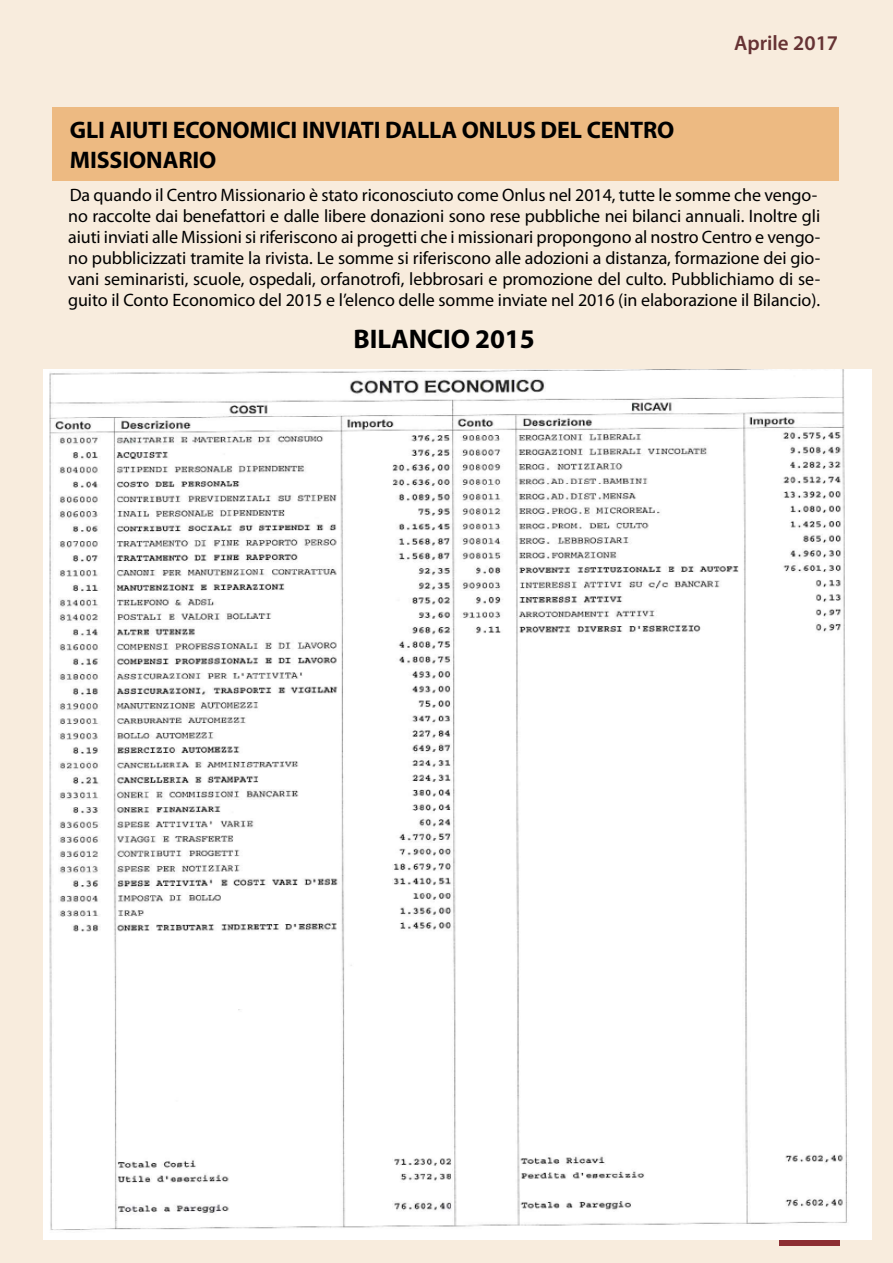
<style>
.page{position:relative;width:893px;height:1263px;background:#f8ecdd}
.page>*{position:absolute;margin:0;border:0;box-sizing:border-box;transform-origin:0 0}
.t1{font:700 27px "Myriad Pro";letter-spacing:-.005em;color:#000}
.t2{font:700 24px/30.8px "Myriad Pro";letter-spacing:-.005em;color:#000}
.t3{font:600 21px "Myriad Pro";color:#663334}
.t4{font:18px/21px "Myriad Pro";letter-spacing:-.005em;color:#000}
</style>
<div class="page">
<svg style="left:780px;top:1239px;width:60px;height:6px"></svg>
<div style="left:51px;top:180px;width:787px;height:936px;background:#f8ecdd;border-radius:18px"></div>
<div style="left:53px;top:107px;width:786px;height:74px;background:#edba82"></div>
<img style="left:44px;top:369px;width:828px;height:870px">
<h2 class="t2" style="left:70px;top:113px;width:606px">GLI AIUTI ECONOMICI INVIATI DALLA ONLUS DEL CENTRO<br>MISSIONARIO</h2>
<p class="t3" style="left:734px;top:29px;width:105px">Aprile 2017</p>
<p class="t4" style="left:68px;top:184px;width:754px">Da quando il Centro Missionario è stato riconosciuto come Onlus nel 2014, tutte le somme che vengo&shy;no raccolte dai benefattori e dalle libere donazioni sono rese pubbliche nei bilanci annuali. Inoltre gli aiuti inviati alle Missioni si riferiscono ai progetti che i missionari propongono al nostro Centro e vengo&shy;no pubblicizzati tramite la rivista. Le somme si riferiscono alle adozioni a distanza, formazione dei gio&shy;vani seminaristi, scuole, ospedali, orfanotrofi, lebbrosari e promozione del culto. Pubblichiamo di se&shy;guito il Conto Economico del 2015 e l’elenco delle somme inviate nel 2016 (in elaborazione il Bilancio).</p>
<h1 class="t1" style="left:354px;top:321px;width:183px">BILANCIO 2015</h1>
</div>
